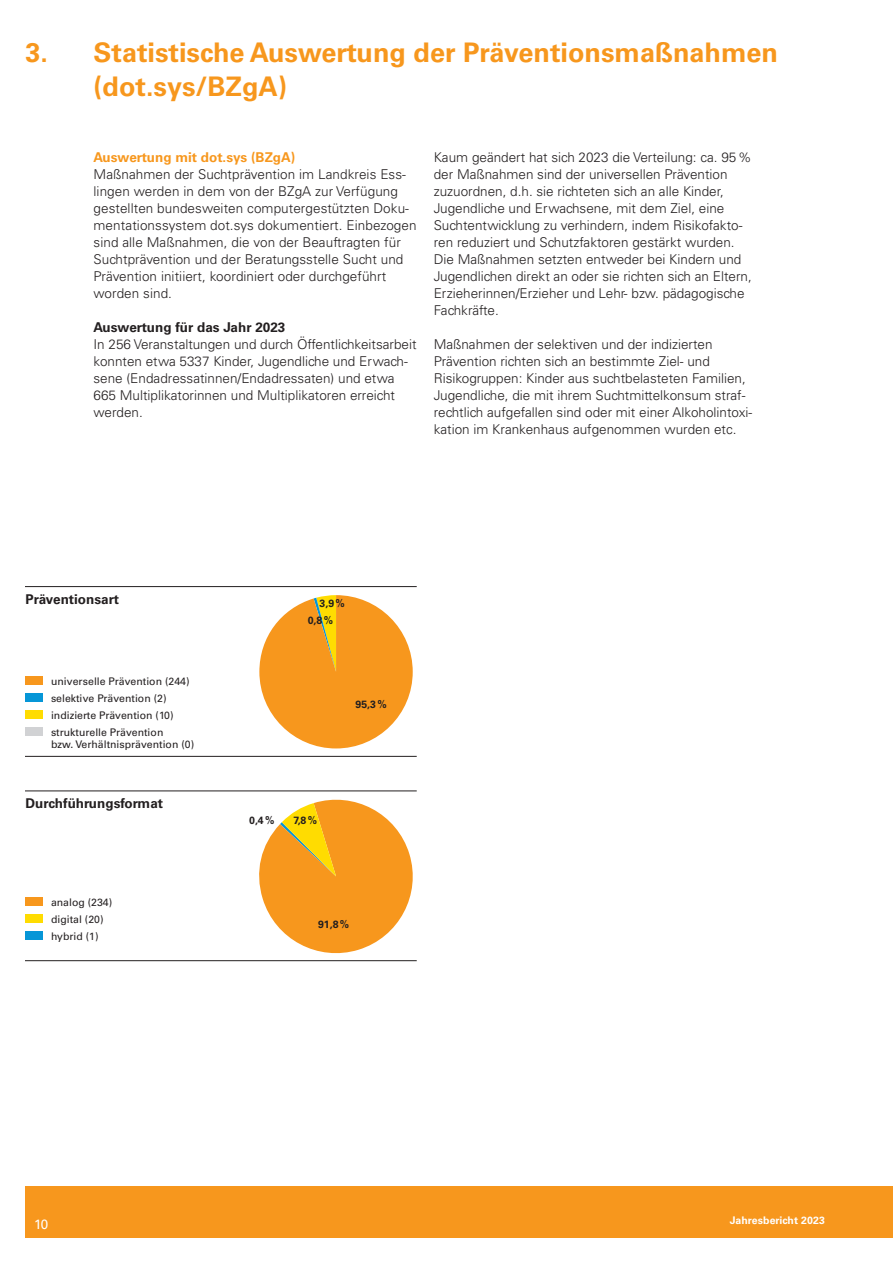
<style>
.page{position:relative;width:893px;height:1263px;background:#fff}
.page>*{position:absolute;margin:0;border:0;box-sizing:border-box;transform-origin:0 0}
.t1{font:700 27px/34px "Univers LT Std";color:#f7971d}
.t2{font:300 13.5px/17px "Univers LT Std";color:#231f20}
.t3{font:700 13.5px "Univers LT Std";color:#231f20}
.t4{font:700 13.5px "Univers LT Std";color:#f7971d}
.t5{font:13.5px "Univers LT Std";color:#fff}
.t6{font:10.5px/17px "Univers LT Std";color:#231f20}
.t7{font:700 10.5px "Univers LT Std";color:#231f20}
.t8{font:700 10.5px "Univers LT Std";letter-spacing:.01em;color:#fff}
</style>
<div class="page">
<div style="left:26px;top:1186px;width:867px;height:51px;background:#f7971d"></div>
<svg style="left:259px;top:595px;width:154px;height:153px"></svg>
<hr style="left:26px;top:586px;width:391px;height:1px;background:#231f20">
<div style="left:26px;top:676px;width:17px;height:9px;background:#f7971d"></div>
<div style="left:26px;top:693px;width:17px;height:9px;background:#0696d7"></div>
<div style="left:26px;top:710px;width:17px;height:9px;background:#ffdc01"></div>
<div style="left:26px;top:727px;width:17px;height:9px;background:#d1d2d4"></div>
<hr style="left:26px;top:756px;width:391px;height:1px;background:#231f20">
<svg style="left:254px;top:791px;width:163px;height:163px"></svg>
<hr style="left:26px;top:790px;width:391px;height:1px;background:#231f20">
<div style="left:26px;top:897px;width:17px;height:9px;background:#f7971d"></div>
<div style="left:26px;top:914px;width:17px;height:9px;background:#ffdc01"></div>
<div style="left:26px;top:932px;width:17px;height:8px;background:#0696d7"></div>
<hr style="left:26px;top:960px;width:391px;height:1px;background:#231f20">
<h1 class="t1" style="left:94px;top:36px;width:686px;text-indent:-68px">3. Statistische Auswertung der Präventionsmaßnahmen (dot.sys/BZgA)</h1>
<p class="t4" style="left:94px;top:149px;width:203px">Auswertung mit dot.sys (BZgA)</p>
<p class="t2" style="left:94px;top:165px;width:325px">Maßnahmen der Suchtprävention im Landkreis Ess&shy;lingen werden in dem von der BZgA zur Verfügung gestellten bundesweiten computergestützten Doku&shy;mentationssystem dot.sys dokumentiert. Einbezogen sind alle Maßnahmen, die von der Beauftragten für Suchtprävention und der Beratungsstelle Sucht und Prävention initiiert, koordiniert oder durchgeführt worden sind.</p>
<p class="t3" style="left:94px;top:319px;width:193px">Auswertung für das Jahr 2023</p>
<p class="t2" style="left:94px;top:335px;width:324px">In 256 Veranstaltungen und durch Öffentlichkeitsarbeit konnten etwa 5337 Kinder, Jugendliche und Erwach&shy;sene (Endadressatinnen/Endadressaten) und etwa 665 Multiplikatorinnen und Multiplikatoren erreicht werden.</p>
<p class="t2" style="left:434px;top:148px;width:320px">Kaum geändert hat sich 2023 die Verteilung: ca. 95% der Maßnahmen sind der universellen Prävention zuzuordnen, d.h. sie richteten sich an alle Kinder, Jugendliche und Erwachsene, mit dem Ziel, eine Suchtentwicklung zu verhindern, indem Risikofakto&shy;ren reduziert und Schutzfaktoren gestärkt wurden.<br>Die Maßnahmen setzten entweder bei Kindern und Jugendlichen direkt an oder sie richten sich an Eltern, Erzieherinnen/Erzieher und Lehr- bzw. pädagogische Fachkräfte.</p>
<p class="t2" style="left:434px;top:335px;width:320px">Maßnahmen der selektiven und der indizierten Prävention richten sich an bestimmte Ziel- und Risikogruppen: Kinder aus suchtbelasteten Familien, Jugendliche, die mit ihrem Suchtmittelkonsum straf&shy;rechtlich aufgefallen sind oder mit einer Alkoholintoxi&shy;kation im Krankenhaus aufgenommen wurden etc.</p>
<p class="t3" style="left:26px;top:591px;width:95px">Präventionsart</p>
<p class="t6" style="left:51px;top:672px;width:140px">universelle Prävention (244) selektive Prävention (2) indizierte Prävention (10) strukturelle Prävention</p>
<p class="t6" style="left:51px;top:736px;width:145px">bzw. Verhältnisprävention (0)</p>
<p class="t3" style="left:26px;top:795px;width:139px">Durchführungsformat</p>
<p class="t6" style="left:51px;top:894px;width:63px">analog (234) digital (20) hybrid (1)</p>
<p class="t7" style="left:320px;top:597px;width:27px">3,9 %</p>
<p class="t7" style="left:308px;top:614px;width:27px">0,8 %</p>
<p class="t7" style="left:356px;top:698px;width:33px">95,3 %</p>
<p class="t7" style="left:249px;top:815px;width:27px">0,4 %</p>
<p class="t7" style="left:294px;top:815px;width:25px">7,8 %</p>
<p class="t7" style="left:318px;top:918px;width:33px">91,8 %</p>
<p class="t5" style="left:34px;top:1216px;width:16px">10</p>
<p class="t8" style="left:730px;top:1214px;width:97px">Jahresbericht 2023</p>
</div>
